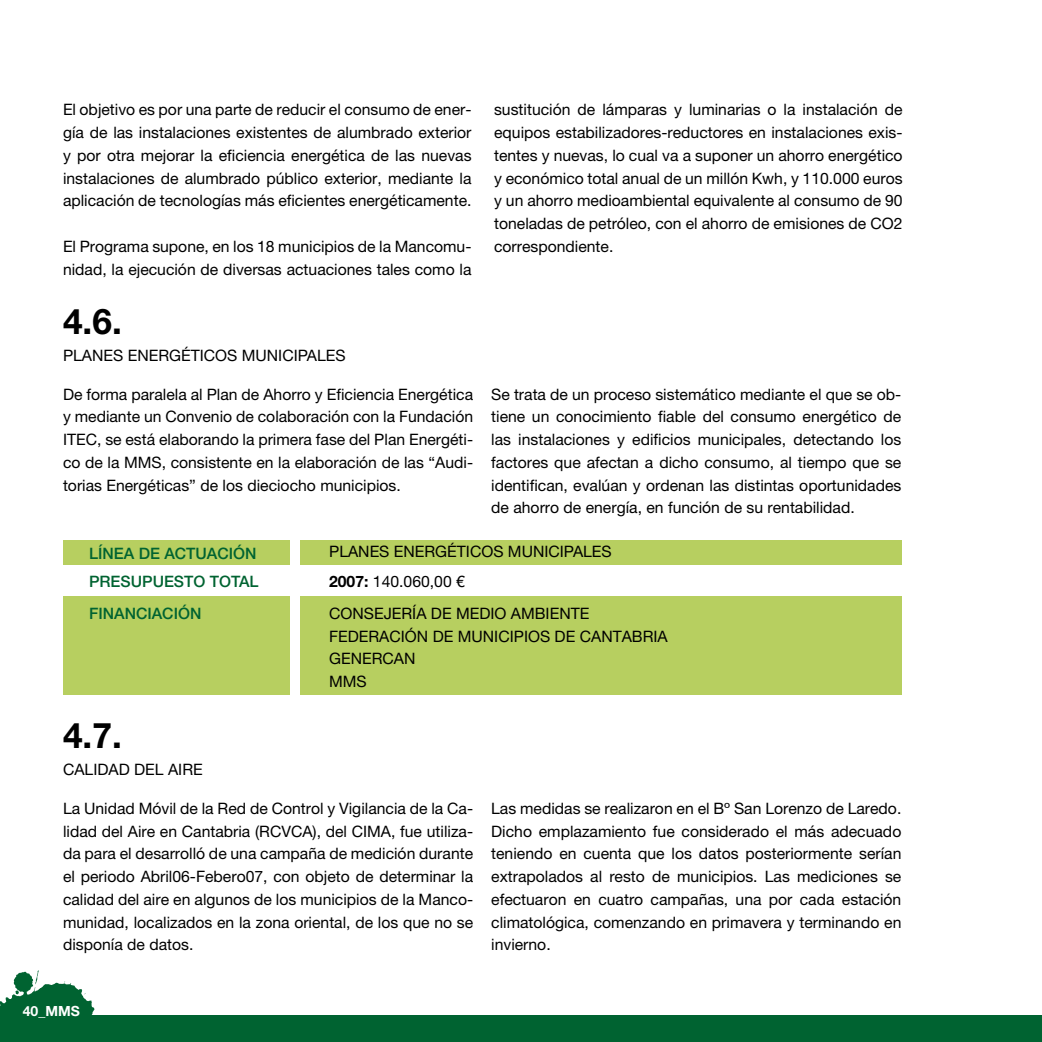
<style>
.page{position:relative;width:1042px;height:1042px;background:#fff}
.page>*{position:absolute;margin:0;border:0;box-sizing:border-box;transform-origin:0 0}
.t1{font:700 35.35px "Helvetica Neue LT Std";color:#000}
.t2{font:15.75px/22.8px "Helvetica Neue LT Std";color:#000;text-align:justify}
.t3{font:500 15.75px "Helvetica Neue LT Std";color:#006331}
.t4{font:700 14px "Helvetica Neue LT Std";color:#fff}
.s1{font-weight:700}
</style>
<div class="page">
<div style="left:0;top:1015px;width:1042px;height:27px;background:#006331"></div>
<div style="left:63px;top:597px;width:838px;height:98px;background:#b7cf60"></div>
<div style="left:63px;top:540px;width:838px;height:25px;background:#b7cf60"></div>
<div style="left:291px;top:531px;width:9px;height:194px;background:#fff"></div>
<svg style="left:0;top:970px;width:95px;height:45px"></svg>
<p class="t2" style="left:63px;top:98px;width:410px">El objetivo es por una parte de reducir el consumo de ener&shy;gía de las instalaciones existentes de alumbrado exterior y por otra mejorar la eficiencia energética de las nuevas instalaciones de alumbrado público exterior, mediante la aplicación de tecnologías más eficientes energéticamente.</p>
<p class="t2" style="left:63px;top:235px;width:410px">El Programa supone, en los 18 municipios de la Mancomu&shy;nidad, la ejecución de diversas actuaciones tales como la</p>
<h1 class="t1" style="left:63px;top:300px;width:60px">4.6.</h1>
<p class="t2" style="left:63px;top:344px;width:284px">PLANES ENERGÉTICOS MUNICIPALES</p>
<p class="t2" style="left:63px;top:382px;width:412px">De forma paralela al Plan de Ahorro y Eficiencia Energética y mediante un Convenio de colaboración con la Fundación ITEC, se está elaborando la primera fase del Plan Energéti&shy;co de la MMS, consistente en la elaboración de las “Audi&shy;torias Energéticas” de los dieciocho municipios.</p>
<p class="t2" style="left:494px;top:98px;width:410px">sustitución de lámparas y luminarias o la instalación de equipos estabilizadores-reductores en instalaciones exis&shy;tentes y nuevas, lo cual va a suponer un ahorro energético y económico total anual de un millón Kwh, y 110.000 euros y un ahorro medioambiental equivalente al consumo de 90 toneladas de petróleo, con el ahorro de emisiones de CO2 correspondiente.</p>
<p class="t2" style="left:491px;top:382px;width:412px">Se trata de un proceso sistemático mediante el que se ob&shy;tiene un conocimiento fiable del consumo energético de las instalaciones y edificios municipales, detectando los factores que afectan a dicho consumo, al tiempo que se identifican, evalúan y ordenan las distintas oportunidades de ahorro de energía, en función de su rentabilidad.</p>
<p class="t3" style="left:89px;top:544px;width:169px">LÍNEA DE ACTUACIÓN</p>
<p class="t2" style="left:329px;top:540px;width:284px">PLANES ENERGÉTICOS MUNICIPALES</p>
<p class="t3" style="left:89px;top:572px;width:171px">PRESUPUESTO TOTAL</p>
<p class="t2" style="left:329px;top:570px;width:137px"><span class="s1">2007:</span> 140.060,00 €</p>
<p class="t3" style="left:89px;top:604px;width:114px">FINANCIACIÓN</p>
<p class="t2" style="left:329px;top:602px;width:340px;text-align:left">CONSEJERÍA DE MEDIO AMBIENTE<br>FEDERACIÓN DE MUNICIPIOS DE CANTABRIA<br>GENERCAN<br>MMS</p>
<h1 class="t1" style="left:63px;top:714px;width:60px">4.7.</h1>
<p class="t2" style="left:63px;top:758px;width:141px">CALIDAD DEL AIRE</p>
<p class="t2" style="left:63px;top:796px;width:412px">La Unidad Móvil de la Red de Control y Vigilancia de la Ca&shy;lidad del Aire en Cantabria (RCVCA), del CIMA, fue utiliza&shy;da para el desarrolló de una campaña de medición durante el periodo Abril06-Febero07, con objeto de determinar la calidad del aire en algunos de los municipios de la Manco&shy;munidad, localizados en la zona oriental, de los que no se disponía de datos.</p>
<p class="t2" style="left:491px;top:796px;width:412px">Las medidas se realizaron en el Bº San Lorenzo de Laredo.<br>Dicho emplazamiento fue considerado el más adecuado teniendo en cuenta que los datos posteriormente serían extrapolados al resto de municipios. Las mediciones se efectuaron en cuatro campañas, una por cada estación climatológica, comenzando en primavera y terminando en invierno.</p>
<p class="t4" style="left:23px;top:1002px;width:59px">40_MMS</p>
</div>
